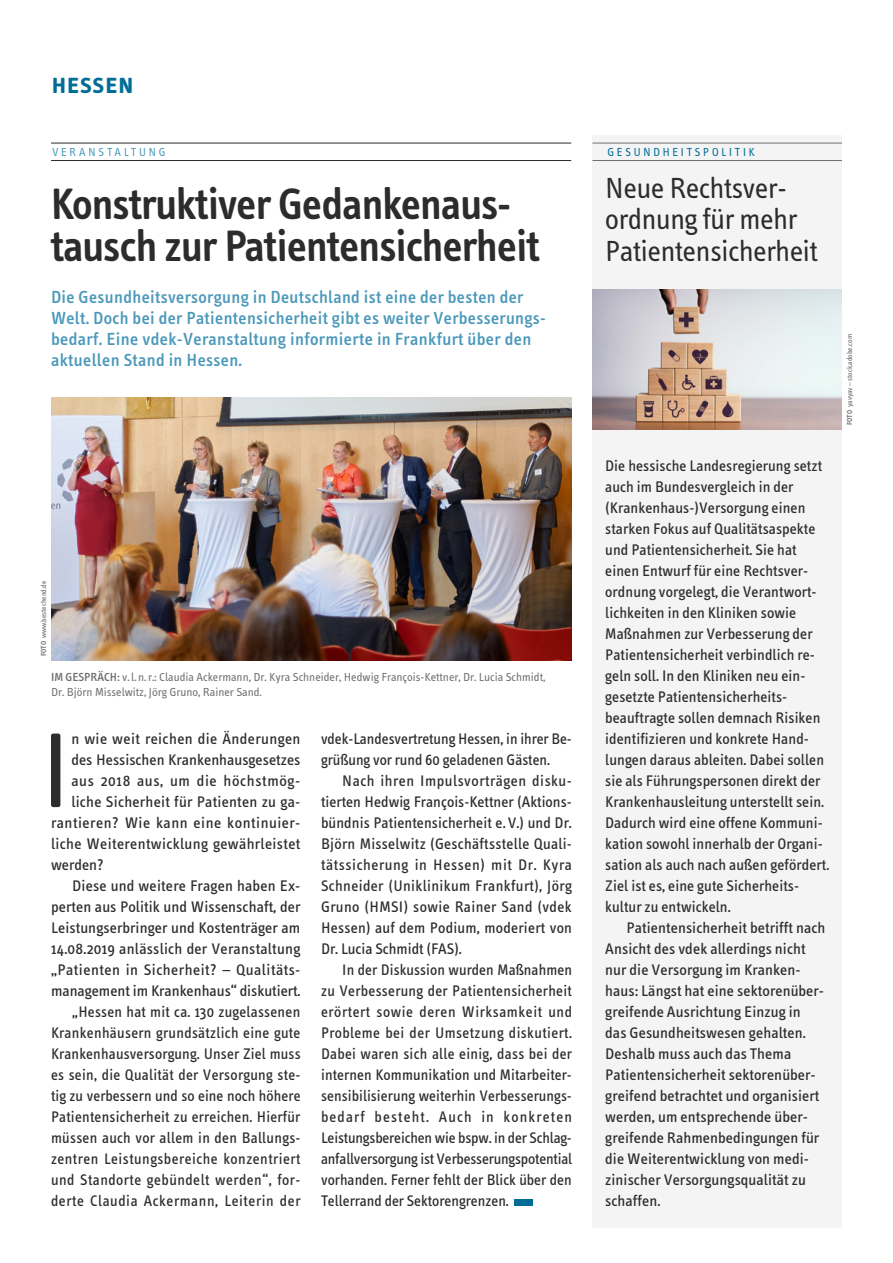
<style>
.page{position:relative;width:893px;height:1263px;background:#fff}
.page>*{position:absolute;margin:0;border:0;box-sizing:border-box;transform-origin:0 0}
._1_Artikel_Copy__Artikel_Initial_UA{font:109.8px "Info Text";color:#2c2c2b}
._1_Artikel_X_Head_Artikel_UA{font:600 45px/42px "Info Text";letter-spacing:-.015em;color:#2c2c2b}
._3_Rubrik_X_Head_Rubrik_UA{font:30px/31.5px "Info Text";color:#2c2c2b}
.t1{font:30px "Info Text Semi Bold Caps";color:#006d97}
._1_Artikel_X_--_Intro_UA{font:500 18px/21px "Info Text";letter-spacing:.02em;color:#4a98ba}
._1_Artikel_Copy_Artikel_Einzug_UA{font:15.75px/21px "Info Text";color:#2c2c2b;text-align:justify}
._3_Rubrik_X_Copy_Rubrik_UA{font:15.75px/21px "Info Text";letter-spacing:.005em;color:#2c2c2b}
._3_Rubrik_X_Copy_Rubrik_Einzug_UA{font:15.75px/21px "Info Text";letter-spacing:.005em;color:#2c2c2b}
._1_Artikel_Copy__Artikel_Initial_UA-2{font:15.75px "Info Text";letter-spacing:.02em;color:#2c2c2b}
._1_Artikel_Copy__Artikel_Initial_UA-3{font:15.75px "Info Text";color:#2c2c2b}
._1_Artikel_Copy__Artikel_Initial_UA-4{font:15.75px "Info Text";letter-spacing:.04em;color:#2c2c2b}
.t2{font:12px/14.7px "Info Text";color:#6f6f6e}
._3_Rubrik_X_Head_Rubrik_UA-2{font:12px "Info OT Text";color:#006d97}
._1_Artikel_X_Head_Artikel_UA-2{font:12px "Info OT Text";color:#4a98ba}
.t3{font:7.5px "Info Text";color:#6f6f6e}
.s1{font-weight:600}
.s2{font-weight:500}
</style>
<div class="page">
<hr style="left:51px;top:143px;width:520px;height:1px;background:#2c2c2b">
<hr style="left:51px;top:160px;width:520px;height:1px;background:#2c2c2b">
<div style="left:514px;top:1199px;width:19px;height:7px;background:#006d97"></div>
<img style="left:51px;top:398px;width:520px;height:262px">
<div style="left:592px;top:135px;width:250px;height:1092px;background:#f4f4f4"></div>
<img style="left:592px;top:289px;width:250px;height:140px">
<hr style="left:592px;top:143px;width:250px;height:1px;background:#6f6f6e">
<hr style="left:592px;top:160px;width:250px;height:1px;background:#6f6f6e">
<h3 class="t1" style="left:51px;top:66px;width:85px">hessen</h3>
<h2 class="_1_Artikel_X_Head_Artikel_UA-2" style="left:52px;top:145px;width:115px">VERANSTALTUNG</h2>
<h2 class="_1_Artikel_X_Head_Artikel_UA" style="left:51px;top:183px;width:491px">Konstruktiver Gedankenaus&shy;tausch zur Patientensicherheit</h2>
<p class="_1_Artikel_X_--_Intro_UA" style="left:51px;top:287px;width:496px">Die Gesundheitsversorgung in Deutschland ist eine der besten der Welt. Doch bei der Patientensicherheit gibt es weiter Verbesserungs&shy;bedarf. Eine vdek-Veranstaltung informierte in Frankfurt über den aktuellen Stand in Hessen.</p>
<p class="t3" style="left:39px;top:656px;width:77px;rotate:-90deg"><span class="s1">FOTO</span> www.bestechend.de</p>
<p class="t2" style="left:51px;top:670px;width:496px"><span class="s2">IM GESPRÄCH:</span> v.l. n.r.: Claudia Ackermann, Dr. Kyra Schneider, Hedwig François-Kettner, Dr. Lucia Schmidt,<br>Dr. Björn Misselwitz, Jörg Gruno, Rainer Sand.</p>
<p class="_1_Artikel_Copy__Artikel_Initial_UA" style="left:40px;top:709px;width:33px">I</p>
<p class="_1_Artikel_Copy__Artikel_Initial_UA-2" style="left:71px;top:730px;width:231px">n wie weit reichen die Änderungen</p>
<p class="_1_Artikel_Copy__Artikel_Initial_UA-3" style="left:71px;top:751px;width:231px">des Hessischen Krankenhausgesetzes</p>
<p class="_1_Artikel_Copy__Artikel_Initial_UA-4" style="left:71px;top:772px;width:231px">aus 2018 aus, um die höchstmög-</p>
<p class="_1_Artikel_Copy__Artikel_Initial_UA-2" style="left:71px;top:793px;width:229px">liche Sicherheit für Patienten zu ga-</p>
<p class="_1_Artikel_Copy__Artikel_Initial_UA-2" style="left:51px;top:814px;width:251px">rantieren? Wie kann eine kontinuier-</p>
<p class="_1_Artikel_Copy__Artikel_Initial_UA-2" style="left:51px;top:835px;width:251px">liche Weiterentwicklung gewährleistet</p>
<p class="_1_Artikel_Copy__Artikel_Initial_UA-2" style="left:51px;top:856px;width:54px">werden?</p>
<p class="_1_Artikel_Copy_Artikel_Einzug_UA" style="left:51px;top:875px;width:251px;text-indent:21px">Diese und weitere Fragen haben Ex&shy;perten aus Politik und Wissenschaft, der Leistungserbringer und Kostenträger am 14.08.2019 anlässlich der Veranstaltung „Patienten in Sicherheit? – Qualitäts&shy;management im Krankenhaus“ diskutiert.</p>
<p class="_1_Artikel_Copy_Artikel_Einzug_UA" style="left:51px;top:1001px;width:251px;text-indent:21px">„Hessen hat mit ca. 130 zugelassenen Krankenhäusern grundsätzlich eine gute Krankenhausversorgung. Unser Ziel muss es sein, die Qualität der Versorgung ste&shy;tig zu verbessern und so eine noch höhere Patientensicherheit zu erreichen. Hierfür müssen auch vor allem in den Ballungs&shy;zentren Leistungsbereiche konzentriert und Standorte gebündelt werden“, for&shy;derte Claudia Ackermann, Leiterin der</p>
<p class="_1_Artikel_Copy_Artikel_Einzug_UA" style="left:321px;top:728px;width:252px">vdek-Landesvertretung Hessen, in ihrer Be&shy;grüßung vor rund 60 geladenen Gästen.</p>
<p class="_1_Artikel_Copy_Artikel_Einzug_UA" style="left:321px;top:770px;width:253px;text-indent:21px">Nach ihren Impulsvorträgen disku&shy;tierten Hedwig François-Kettner (Aktions&shy;bündnis Patientensicherheit e.V.) und Dr.<br>Björn Misselwitz (Geschäftsstelle Quali&shy;tätssicherung in Hessen) mit Dr. Kyra Schneider (Uniklinikum Frankfurt), Jörg Gruno (HMSI) sowie Rainer Sand (vdek Hessen) auf dem Podium, moderiert von Dr. Lucia Schmidt (FAS).</p>
<p class="_1_Artikel_Copy_Artikel_Einzug_UA" style="left:321px;top:959px;width:253px;text-indent:21px">In der Diskussion wurden Maßnahmen zu Verbesserung der Patientensicherheit erörtert sowie deren Wirksamkeit und Probleme bei der Umsetzung diskutiert.<br>Dabei waren sich alle einig, dass bei der internen Kommunikation und Mitarbeiter&shy;sensibilisierung weiterhin Verbesserungs&shy;bedarf besteht. Auch in konkreten Leistungsbereichen wie bspw. in der Schlag&shy;anfallversorgung ist Verbesserungspotential vorhanden. Ferner fehlt der Blick über den Tellerrand der Sektorengrenzen.</p>
<h2 class="_3_Rubrik_X_Head_Rubrik_UA-2" style="left:607px;top:145px;width:149px">GESUNDHEITSPOLITIK</h2>
<h2 class="_3_Rubrik_X_Head_Rubrik_UA" style="left:605px;top:172px;width:215px">Neue Rechtsver&shy;ordnung für mehr<br>Patientensicherheit</h2>
<p class="_3_Rubrik_X_Copy_Rubrik_UA" style="left:605px;top:455px;width:226px">Die hessische Landesregierung setzt auch im Bundesvergleich in der (Krankenhaus-)Versorgung einen starken Fokus auf Qualitätsaspekte und Patientensicherheit. Sie hat einen Entwurf für eine Rechtsver&shy;ordnung vorgelegt, die Verantwort&shy;lichkeiten in den Kliniken sowie Maßnahmen zur Verbesserung der Patientensicherheit verbindlich re&shy;geln soll. In den Kliniken neu ein&shy;gesetzte Patientensicherheits&shy;beauftragte sollen demnach Risiken identifizieren und konkrete Hand&shy;lungen daraus ableiten. Dabei sollen sie als Führungspersonen direkt der Krankenhausleitung unterstellt sein.<br>Dadurch wird eine offene Kommuni&shy;kation sowohl innerhalb der Organi&shy;sation als auch nach außen gefördert.<br>Ziel ist es, eine gute Sicherheits&shy;kultur zu entwickeln.</p>
<p class="_3_Rubrik_X_Copy_Rubrik_Einzug_UA" style="left:605px;top:917px;width:222px;text-indent:21px">Patientensicherheit betrifft nach<br>Ansicht des vdek allerdings nicht nur die Versorgung im Kranken&shy;haus: Längst hat eine sektorenüber&shy;greifende Ausrichtung Einzug in das Gesundheitswesen gehalten.<br>Deshalb muss auch das Thema<br>Patientensicherheit sektorenüber&shy;greifend betrachtet und organisiert werden, um entsprechende über&shy;greifende Rahmenbedingungen für die Weiterentwicklung von medi&shy;zinischer Versorgungsqualität zu schaffen.</p>
<p class="t3" style="left:845px;top:425px;width:92px;rotate:-90deg"><span class="s1">FOTO</span> yavyav – stock.adobe.com</p>
</div>
